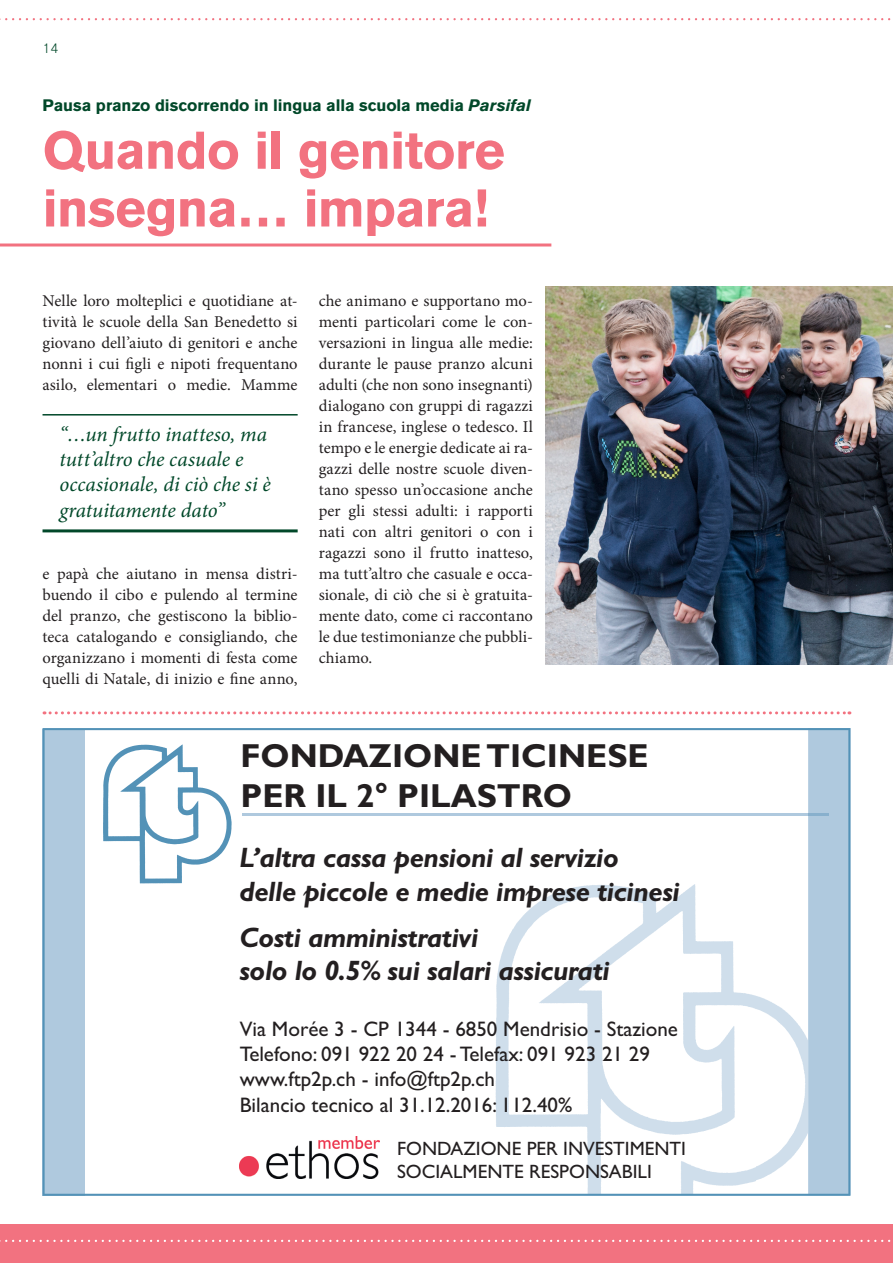
<style>
.page{position:relative;width:893px;height:1263px;background:#fff}
.page>*{position:absolute;margin:0;border:0;box-sizing:border-box;transform-origin:0 0}
.t1{font:700 52.5px/57.8px "Akzidenz Grotesk BE";letter-spacing:-.015em;color:#f27280}
.t2{font:700 33.3px/40px "Gill Sans";color:#231f20}
.t3{font:italic 700 28.05px/33.8px "Gill Sans";letter-spacing:-.015em;color:#231f20}
.t4{font:21px/25.2px "Gill Sans";color:#231f20}
.t5{font:italic 21px/25.2px "Minion Pro";letter-spacing:-.005em;color:#014829}
.t6{font:19.35px/23.1px "Gill Sans";color:#231f20}
.t7{font:16.5px/21px "Minion Pro";color:#231f20;text-align:justify}
.t8{font:700 16.5px "Akzidenz Grotesk BE";color:#014829}
.t9{font:300 13.5px "Akzidenz Grotesk BE";color:#014829}
.s1{font-style:italic}
</style>
<div class="page">
<div style="left:0;top:1225px;width:893px;height:38px;background:#f27280"></div>
<svg style="left:0;top:1240px;width:891px;height:2px"></svg>
<svg style="left:0;top:18px;width:891px;height:2px"></svg>
<svg style="left:43px;top:728px;width:807px;height:468px"></svg>
<img style="left:240px;top:1136px;width:139px;height:42px">
<svg style="left:44px;top:711px;width:806px;height:3px"></svg>
<hr style="left:0;top:243px;width:551px;height:3px;background:#f27280">
<img style="left:546px;top:286px;width:347px;height:378px">
<hr style="left:43px;top:414px;width:255px;height:1px;background:#014829">
<hr style="left:43px;top:529px;width:255px;height:3px;background:#014829">
<p class="t9" style="left:43px;top:40px;width:17px">14</p>
<p class="t8" style="left:43px;top:96px;width:490px">Pausa pranzo discorrendo in lingua alla scuola media <span class="s1">Parsifal</span></p>
<h1 class="t1" style="left:43px;top:122px;width:464px">Quando il genitore insegna… impara!</h1>
<p class="t7" style="left:43px;top:290px;width:257px">Nelle loro molteplici e quotidiane at&shy;tività le scuole della San Benedetto si giovano dell’aiuto di genitori e anche nonni i cui figli e nipoti frequentano asilo, elementari o medie. Mamme</p>
<p class="t5" style="left:60px;top:422px;width:213px">“…un frutto inatteso, ma tutt’altro che casuale e occasionale, di ciò che si è gratuitamente dato”</p>
<p class="t7" style="left:43px;top:563px;width:257px">e papà che aiutano in mensa distri&shy;buendo il cibo e pulendo al termine del pranzo, che gestiscono la biblio&shy;teca catalogando e consigliando, che organizzano i momenti di festa come quelli di Natale, di inizio e fine anno,</p>
<p class="t7" style="left:319px;top:290px;width:216px">che animano e supportano mo&shy;menti particolari come le con&shy;versazioni in lingua alle medie: durante le pause pranzo alcuni adulti (che non sono insegnanti) dialogano con gruppi di ragazzi in francese, inglese o tedesco. Il tempo e le energie dedicate ai ra&shy;gazzi delle nostre scuole diven&shy;tano spesso un’occasione anche per gli stessi adulti: i rapporti nati con altri genitori o con i ragazzi sono il frutto inatteso, ma tutt’altro che casuale e occa&shy;sionale, di ciò che si è gratuita&shy;mente dato, come ci raccontano le due testimonianze che pubbli&shy;chiamo.</p>
<h2 class="t2" style="left:240px;top:737px;width:410px">FONDAZIONE TICINESE<br>PER IL 2° PILASTRO</h2>
<h3 class="t3" style="left:240px;top:842px;width:442px">L’altra cassa pensioni al servizio delle piccole e medie imprese ticinesi</h3>
<h3 class="t3" style="left:240px;top:921px;width:372px">Costi amministrativi<br>solo lo 0.5% sui salari assicurati</h3>
<p class="t4" style="left:240px;top:1017px;width:440px">Via Morée 3 - CP 1344 - 6850 Mendrisio - Stazione Telefono: 091 922 20 24 - Telefax: 091 923 21 29 www.ftp2p.ch - info@ftp2p.ch<br>Bilancio tecnico al 31.12.2016: 112.40%</p>
<p class="t6" style="left:397px;top:1137px;width:291px">FONDAZIONE PER INVESTIMENTI<br>SOCIALMENTE RESPONSABILI</p>
</div>
